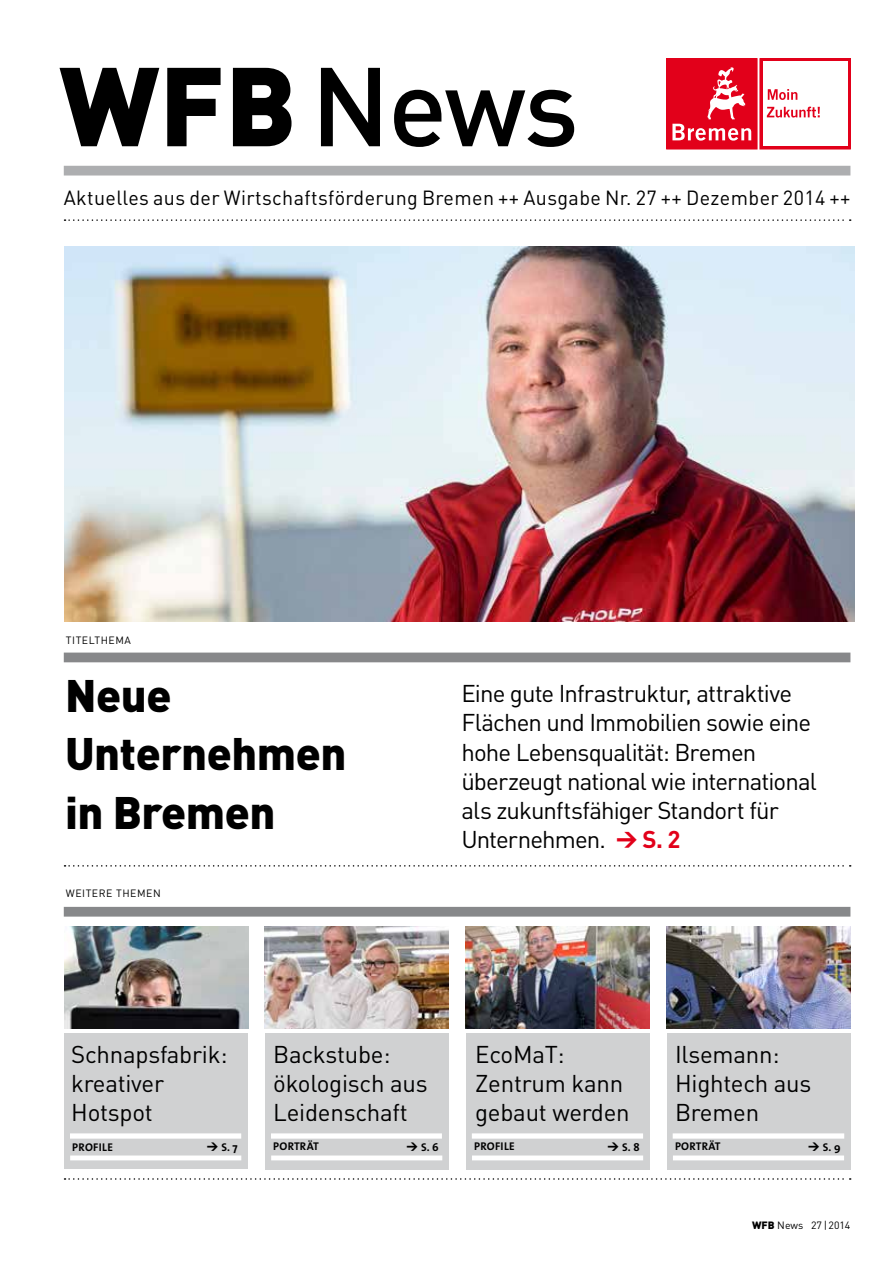
<style>
.page{position:relative;width:893px;height:1263px;background:#fff}
.page>*{position:absolute;margin:0;border:0;box-sizing:border-box;transform-origin:0 0}
.t1{font:500 110.1px "DIN";color:#000}
.t2{font:900 45px/58.5px "DIN";letter-spacing:-.01em;color:#000}
.t3{font:24px/29.2px "DIN";letter-spacing:-.03em;color:#000}
.t4{font:24px/29.2px "DIN";letter-spacing:-.01em;color:#000}
.t5{font:20.25px "DIN";letter-spacing:.02em;color:#000}
.t6{font:700 11.25px "The Sans";letter-spacing:.025em;color:#000}
.t7{font:10.5px "DIN";color:#000}
.s1{font-weight:900}
.s2{font-family:"DIN Black Alternate";font-size:21px;color:#e2001a}
.s3{font-weight:700;color:#e2001a}
.s4{font-family:"DIN Black Alternate";font-weight:400}
</style>
<div class="page">
<img style="left:65px;top:247px;width:790px;height:374px">
<div style="left:64px;top:166px;width:786px;height:10px;background:#adaeb0"></div>
<svg style="left:65px;top:219px;width:786px;height:2px"></svg>
<div style="left:64px;top:907px;width:786px;height:10px;background:#87888a"></div>
<div style="left:466px;top:1034px;width:183px;height:136px;background:#d0d1d2"></div>
<div style="left:666px;top:1034px;width:184px;height:136px;background:#d0d1d2"></div>
<div style="left:472px;top:1133px;width:171px;height:6px;background:#fff"></div>
<div style="left:673px;top:1133px;width:171px;height:6px;background:#fff"></div>
<svg style="left:65px;top:1178px;width:786px;height:2px"></svg>
<img style="left:466px;top:926px;width:183px;height:102px">
<div style="left:64px;top:1034px;width:184px;height:135px;background:#d0d1d2"></div>
<div style="left:70px;top:1133px;width:171px;height:6px;background:#fff"></div>
<div style="left:70px;top:1155px;width:171px;height:5px;background:#fff"></div>
<img style="left:65px;top:926px;width:184px;height:102px">
<img style="left:666px;top:926px;width:184px;height:102px">
<div style="left:265px;top:1034px;width:184px;height:136px;background:#d0d1d2"></div>
<div style="left:271px;top:1133px;width:171px;height:6px;background:#fff"></div>
<div style="left:472px;top:1155px;width:171px;height:5px;background:#fff"></div>
<div style="left:673px;top:1155px;width:171px;height:5px;background:#fff"></div>
<svg style="left:65px;top:865px;width:786px;height:2px"></svg>
<div style="left:64px;top:653px;width:786px;height:9px;background:#87888a"></div>
<svg style="left:762px;top:61px;width:86px;height:86px"></svg>
<div style="left:760px;top:59px;width:90px;height:90px;border:1px solid #e2001a"></div>
<div style="left:667px;top:59px;width:90px;height:90px;background:#e2001a"></div>
<div style="left:666px;top:59px;width:91px;height:90px;border:1px solid #e2001a"></div>
<div style="left:763px;top:62px;width:84px;height:84px;background:#fff"></div>
<svg style="left:672px;top:67px;width:79px;height:74px"></svg>
<svg style="left:768px;top:89px;width:29px;height:11px"></svg>
<svg style="left:767px;top:107px;width:53px;height:11px"></svg>
<div style="left:271px;top:1155px;width:171px;height:5px;background:#fff"></div>
<img style="left:265px;top:926px;width:184px;height:102px">
<h1 class="t1" style="left:60px;top:36px;width:521px"><span class="s1">WFB</span>News</h1>
<p class="t5" style="left:64px;top:185px;width:788px">Aktuelles aus der Wirtschaftsförderung Bremen ++ Ausgabe N r. 27 ++ Dezember 2014 ++</p>
<p class="t7" style="left:66px;top:633px;width:66px">Titelthema</p>
<h2 class="t2" style="left:65px;top:664px;width:283px">Neue<br>Unternehmen in Bremen</h2>
<p class="t3" style="left:461px;top:678px;width:357px">Eine gute I nfrastruktur, attraktive<br>Flächen und I mmobilien sowie eine hohe Lebensqualität: Bremen überzeugt national wie international als zukunftsfähiger Standort für<br>Unternehmen. <span class="s2">&gt;</span> <span class="s3">S. 2</span></p>
<p class="t7" style="left:66px;top:887px;width:96px">weitere themen</p>
<p class="t4" style="left:71px;top:1039px;width:158px">Schnapsfabrik: kreativer<br>H otspot</p>
<p class="t6" style="left:72px;top:1137px;width:42px">PROFILE</p>
<p class="t6" style="left:207px;top:1137px;width:32px"><span class="s4">&gt;</span> S. 7</p>
<p class="t4" style="left:273px;top:1039px;width:156px">Backstube: ökologisch aus<br>Leidenschaft</p>
<p class="t6" style="left:273px;top:1137px;width:8px">POR</p>
<p class="t6" style="left:294px;top:1137px;width:26px">TRÄT</p>
<p class="t6" style="left:406px;top:1137px;width:34px"><span class="s4">&gt;</span> S. 6</p>
<p class="t4" style="left:475px;top:1039px;width:156px">EcoMaT:<br>Zentrum kann gebaut werden</p>
<p class="t4" style="left:675px;top:1039px;width:138px">Ilsemann:<br>H ightech aus<br>Bremen</p>
<p class="t6" style="left:474px;top:1137px;width:7px">PROFILE</p>
<p class="t6" style="left:608px;top:1137px;width:34px"><span class="s4">&gt;</span> S. 8</p>
<p class="t6" style="left:675px;top:1137px;width:47px">PORTRÄT</p>
<p class="t6" style="left:808px;top:1137px;width:34px"><span class="s4">&gt;</span> S. 9</p>
<p class="t7" style="left:752px;top:1218px;width:100px"><span class="s1">wfb</span> News 27 |2014</p>
</div>
